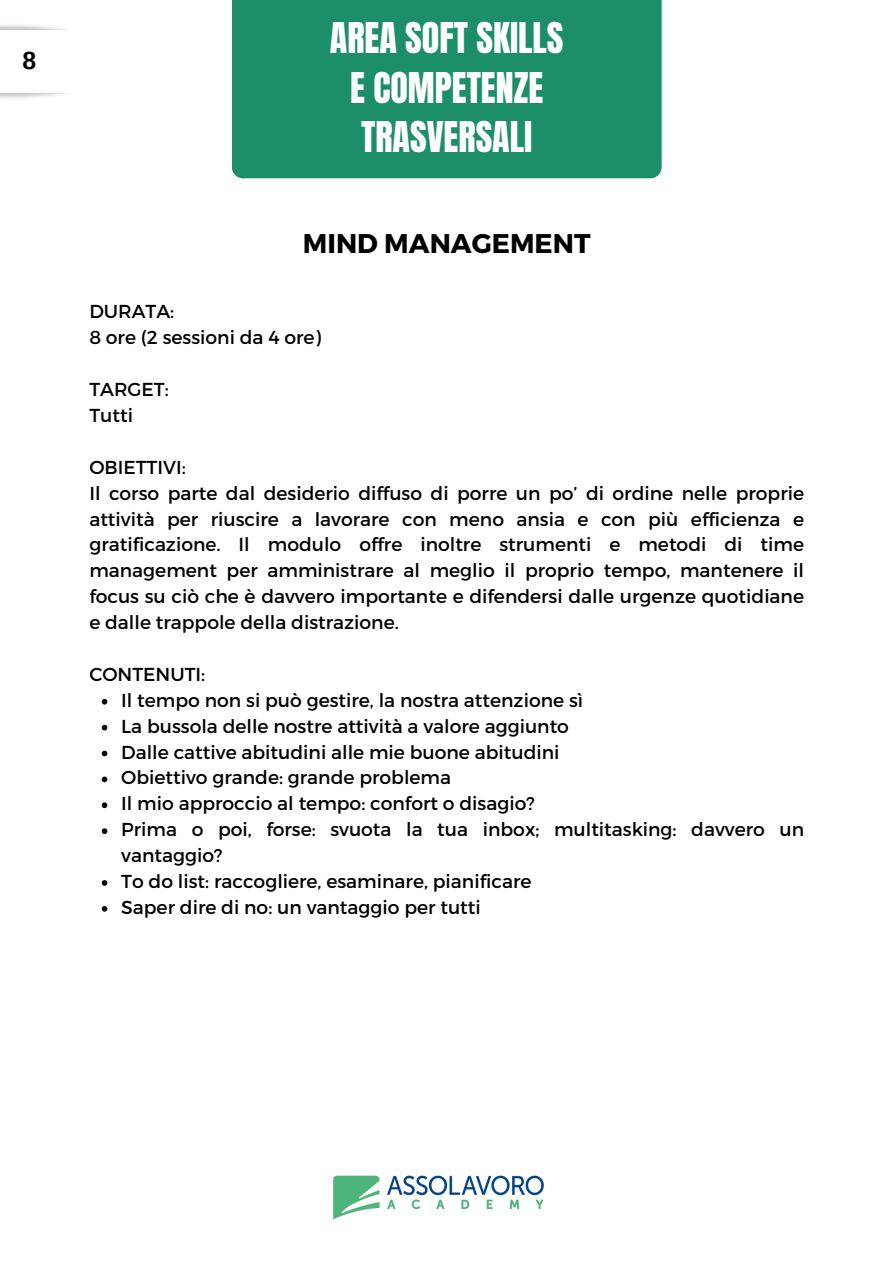
<style>
.page{position:relative;width:893px;height:1264px;background:#fff}
.page>*{position:absolute;margin:0;border:0;box-sizing:border-box;transform-origin:0 0}
.t1{font:36px/49.5px "Anton";color:#fff;text-align:center}
.t2{font:700 27px "Montserrat";color:#000}
.t3{font:700 24.75px "Arimo";color:#000}
.t4{font:18.75px/25.8px "Montserrat";color:#000;text-align:justify}
</style>
<div class="page">
<svg style="left:102px;top:699px;width:5px;height:5px"></svg>
<svg style="left:102px;top:724px;width:5px;height:6px"></svg>
<svg style="left:102px;top:750px;width:5px;height:6px"></svg>
<svg style="left:102px;top:776px;width:5px;height:6px"></svg>
<svg style="left:102px;top:802px;width:5px;height:6px"></svg>
<svg style="left:102px;top:828px;width:5px;height:6px"></svg>
<svg style="left:102px;top:880px;width:5px;height:5px"></svg>
<svg style="left:102px;top:906px;width:5px;height:5px"></svg>
<div style="left:232px;top:0;width:429px;height:178px;background:#1c8e69"></div>
<img style="left:333px;top:1175px;width:211px;height:45px">
<p class="t3" style="left:22px;top:47px;width:15px">8</p>
<p class="t1" style="left:330px;top:14px;width:235px">AREA SOFT SKILLS<br>E COMPETENZE<br>TRASVERSALI</p>
<p class="t2" style="left:303px;top:226px;width:289px">MIND MANAGEMENT</p>
<p class="t4" style="left:89px;top:298px;width:86px">DURATA:</p>
<p class="t4" style="left:89px;top:324px;width:233px">8 ore (2 sessioni da 4 ore)</p>
<h1 class="t4" style="left:89px;top:375px;width:81px">TARGET:</h1>
<h2 class="t4" style="left:89px;top:401px;width:45px">Tutti</h2>
<p class="t4" style="left:89px;top:453px;width:98px">OBIETTIVI:</p>
<p class="t4" style="left:89px;top:479px;width:716px">Il corso parte dal desiderio diffuso di porre un po’ di ordine nelle proprie attività per riuscire a lavorare con meno ansia e con più efficienza e gratificazione. Il modulo offre inoltre strumenti e metodi di time management per amministrare al meglio il proprio tempo, mantenere il focus su ciò che è davvero importante e difendersi dalle urgenze quotidiane e dalle trappole della distrazione.</p>
<p class="t4" style="left:89px;top:660px;width:117px">CONTENUTI:</p>
<p class="t4" style="left:121px;top:686px;width:463px">Il tempo non si può gestire, la nostra attenzione sì</p>
<p class="t4" style="left:121px;top:712px;width:449px">La bussola delle nostre attività a valore aggiunto</p>
<p class="t4" style="left:121px;top:738px;width:440px">Dalle cattive abitudini alle mie buone abitudini</p>
<h3 class="t4" style="left:121px;top:764px;width:331px">Obiettivo grande: grande problema</h3>
<p class="t4" style="left:121px;top:789px;width:415px">Il mio approccio al tempo: confort o disagio?</p>
<p class="t4" style="left:121px;top:815px;width:684px">Prima o poi, forse: svuota la tua inbox; multitasking: davvero un vantaggio?</p>
<p class="t4" style="left:121px;top:867px;width:411px">To do list: raccogliere, esaminare, pianificare</p>
<p class="t4" style="left:121px;top:893px;width:361px">Saper dire di no: un vantaggio per tutti</p>
</div>
